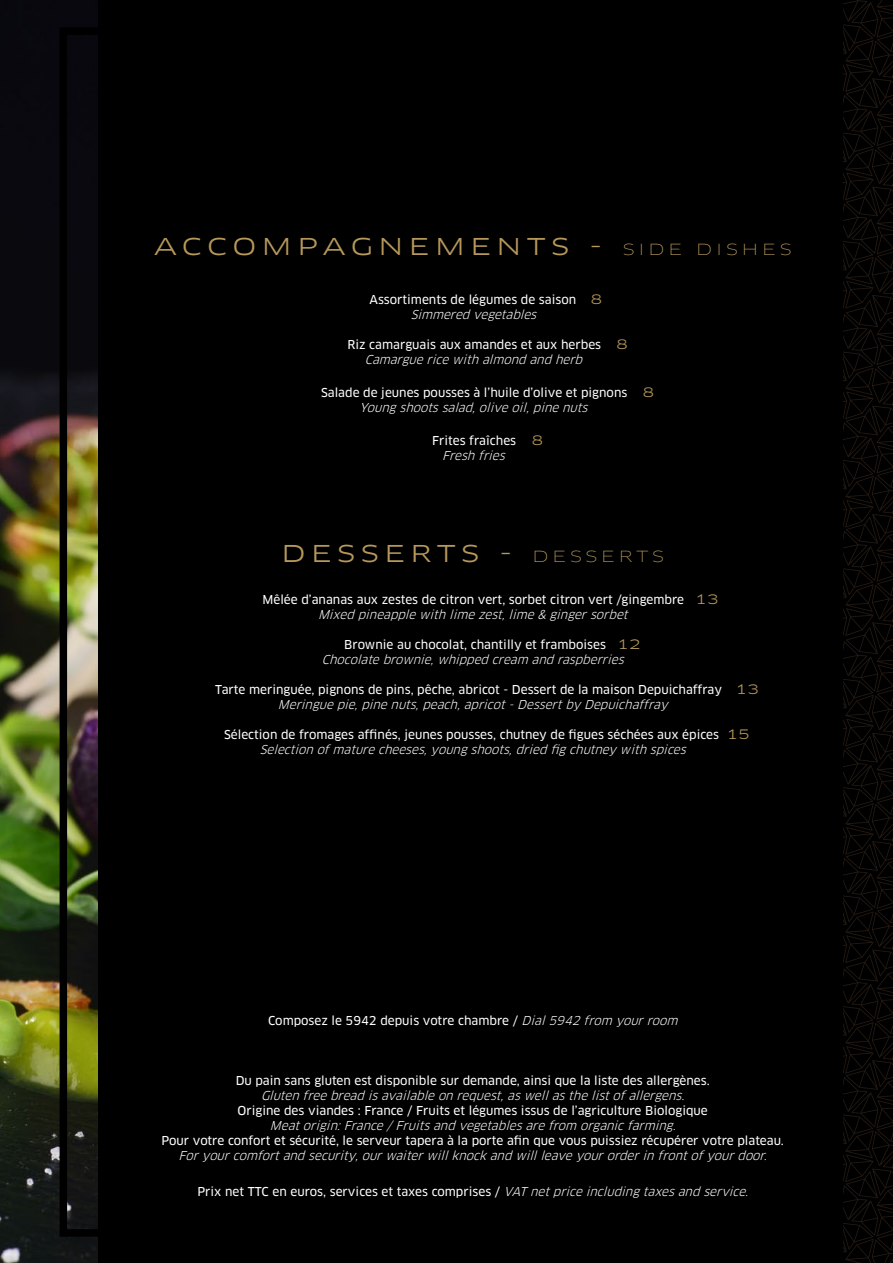
<style>
.page{position:relative;width:893px;height:1263px;background:#000}
.page>*{position:absolute;margin:0;border:0;box-sizing:border-box;transform-origin:0 0}
.t1{font:22.65px "Clan OT Extd";letter-spacing:.22em;color:#b6985a}
.t2{font:12px "Clan OT News";color:#fff}
.t3{font:italic 12px "Clan OT";color:#fff}
.s1{font-weight:100;font-size:15px;color:#b5985a}
.s2{font-family:"Clan OT Extd";font-size:12.75px;color:#b5985a}
.s3{font-family:"Clan OT";font-style:italic}
</style>
<div class="page">
<img style="left:0;top:0;width:98px;height:1263px">
<div style="left:60px;top:27px;width:49px;height:1210px;border:8px solid #000"></div>
<svg style="left:843px;top:0;width:50px;height:1263px"></svg>
<h1 class="t1" style="left:154px;top:233px;width:639px">ACCOMPAGNEMENTS - <span class="s1">SIDE DISHES</span></h1>
<p class="t2" style="left:369px;top:293px;width:235px">Assortiments de légumes de saison <span class="s2">8</span></p>
<p class="t3" style="left:411px;top:308px;width:131px">Simmered vegetables</p>
<p class="t2" style="left:347px;top:338px;width:282px">Riz camarguais aux amandes et aux herbes <span class="s2">8</span></p>
<p class="t3" style="left:365px;top:353px;width:223px">Camarguericewith almond and herb</p>
<p class="t2" style="left:321px;top:386px;width:335px">Salade de jeunes pousses à l’huile d’olive et pignons <span class="s2">8</span></p>
<p class="t3" style="left:360px;top:401px;width:233px">Youngshootssalad,oliveoil,pinenuts</p>
<p class="t2" style="left:432px;top:434px;width:113px">Frites fraîches <span class="s2">8</span></p>
<p class="t3" style="left:442px;top:449px;width:68px">Fresh fries</p>
<h1 class="t1" style="left:281px;top:540px;width:385px">DESSERTS - <span class="s1">DESSERTS</span></h1>
<p class="t2" style="left:262px;top:592px;width:458px">Mêlée d’ananas aux zestes de citron vert, sorbet citron vert /gingembre <span class="s2">13</span></p>
<p class="t3" style="left:318px;top:607px;width:315px">Mixed pineapplewith limezest,lime&amp; gingersorbet</p>
<p class="t2" style="left:344px;top:637px;width:298px">Brownie au chocolat, chantilly et framboises <span class="s2">12</span></p>
<p class="t3" style="left:322px;top:652px;width:307px">Chocolatebrownie,whipped cream and raspberries</p>
<p class="t2" style="left:215px;top:682px;width:545px">Tarte meringuée, pignons de pins, pêche, abricot - Dessert de la maison Depuichaffray <span class="s2">13</span></p>
<p class="t3" style="left:278px;top:697px;width:395px">Meringuepie,pinenuts,peach,apricot-Dessertby Depuichaffray</p>
<p class="t2" style="left:224px;top:727px;width:528px">Sélection de fromages affinés, jeunes pousses, chutney de figues séchées aux épices <span class="s2">15</span></p>
<p class="t3" style="left:260px;top:742px;width:431px">Selection ofmaturecheeses,youngshoots,dried figchutney with spices</p>
<p class="t2" style="left:268px;top:1013px;width:415px">Composez le 5942 depuis votre chambre / <span class="s3">Dial5942 from yourroom</span></p>
<p class="t2" style="left:236px;top:1073px;width:475px">Du pain sans gluten est disponible sur demande, ainsi que la liste des allergènes.</p>
<p class="t3" style="left:261px;top:1088px;width:429px">Gluten freebread isavailableon request,aswellasthelistofallergens.</p>
<p class="t2" style="left:238px;top:1103px;width:472px">Origine des viandes : France / Fruits et légumes issus de l’agriculture Biologique</p>
<p class="t3" style="left:270px;top:1118px;width:411px">Meatorigin:France/Fruitsand vegetablesarefrom organicfarming.</p>
<p class="t2" style="left:161px;top:1133px;width:624px">Pour votre confort et sécurité, le serveur tapera à la porte afin que vous puissiez récupérer votre plateau.</p>
<p class="t3" style="left:179px;top:1148px;width:593px">Foryourcomfortand security,ourwaiterwillknockand willleaveyourorderin frontofyourdoor.</p>
<p class="t2" style="left:197px;top:1184px;width:556px">Prix net TTC en euros, services et taxes comprises / <span class="s3">VATnetpriceincludingtaxesand service.</span></p>
</div>
